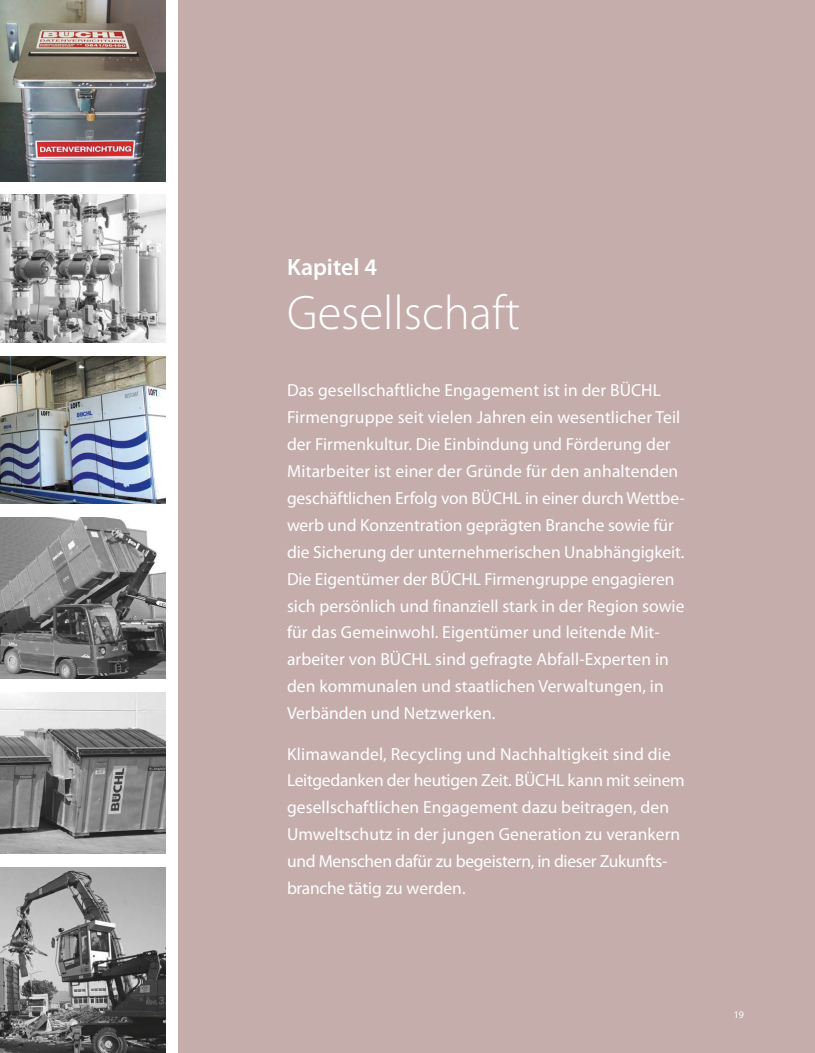
<style>
.page{position:relative;width:815px;height:1053px;background:#fff}
.page>*{position:absolute;margin:0;border:0;box-sizing:border-box;transform-origin:0 0}
.t1{font:300 48.75px "Myriad Pro";color:#fff}
.t2{font:600 23.75px "Myriad Pro";color:#fff}
.t3{font:17.5px/26.9px "Myriad Pro";color:#fff}
.t4{font:10px "Myriad Pro";color:#fff}
</style>
<div class="page">
<div style="left:179px;top:0;width:636px;height:1052px;background:#c4adab"></div>
<img style="left:0;top:0;width:166px;height:181px">
<img style="left:0;top:517px;width:166px;height:161px">
<img style="left:0;top:356px;width:166px;height:148px">
<img style="left:0;top:195px;width:166px;height:147px">
<img style="left:0;top:867px;width:166px;height:185px">
<img style="left:0;top:692px;width:166px;height:161px">
<h2 class="t2" style="left:287px;top:252px;width:92px">Kapitel 4</h2>
<h1 class="t1" style="left:287px;top:283px;width:235px">Gesellschaft</h1>
<p class="t3" style="left:287px;top:377px;width:399px">Das gesellschaftliche Engagement ist in der BÜCHL Firmengruppe seit vielen Jahren ein wesentlicher Teil der Firmenkultur. Die Einbindung und Förderung der Mitarbeiter ist einer der Gründe für den anhaltenden geschäftlichen Erfolg von BÜCHL in einer durch Wettbe&shy;werb und Konzentration geprägten Branche sowie für die Sicherung der unternehmerischen Unabhängigkeit.<br>Die Eigentümer der BÜCHL Firmengruppe engagieren sich persönlich und finanziell stark in der Region sowie für das Gemeinwohl. Eigentümer und leitende Mit&shy;arbeiter von BÜCHL sind gefragte Abfall-Experten in den kommunalen und staatlichen Verwaltungen, in Verbänden und Netzwerken.</p>
<p class="t3" style="left:287px;top:739px;width:399px">Klimawandel, Recycling und Nachhaltigkeit sind die Leitgedanken der heutigen Zeit. BÜCHL kann mit seinem gesellschaftlichen Engagement dazu beitragen, den Umweltschutz in der jungen Generation zu verankern und Menschen dafür zu begeistern, in dieser Zukunfts&shy;branche tätig zu werden.</p>
<p class="t4" style="left:734px;top:1007px;width:12px">19</p>
</div>
